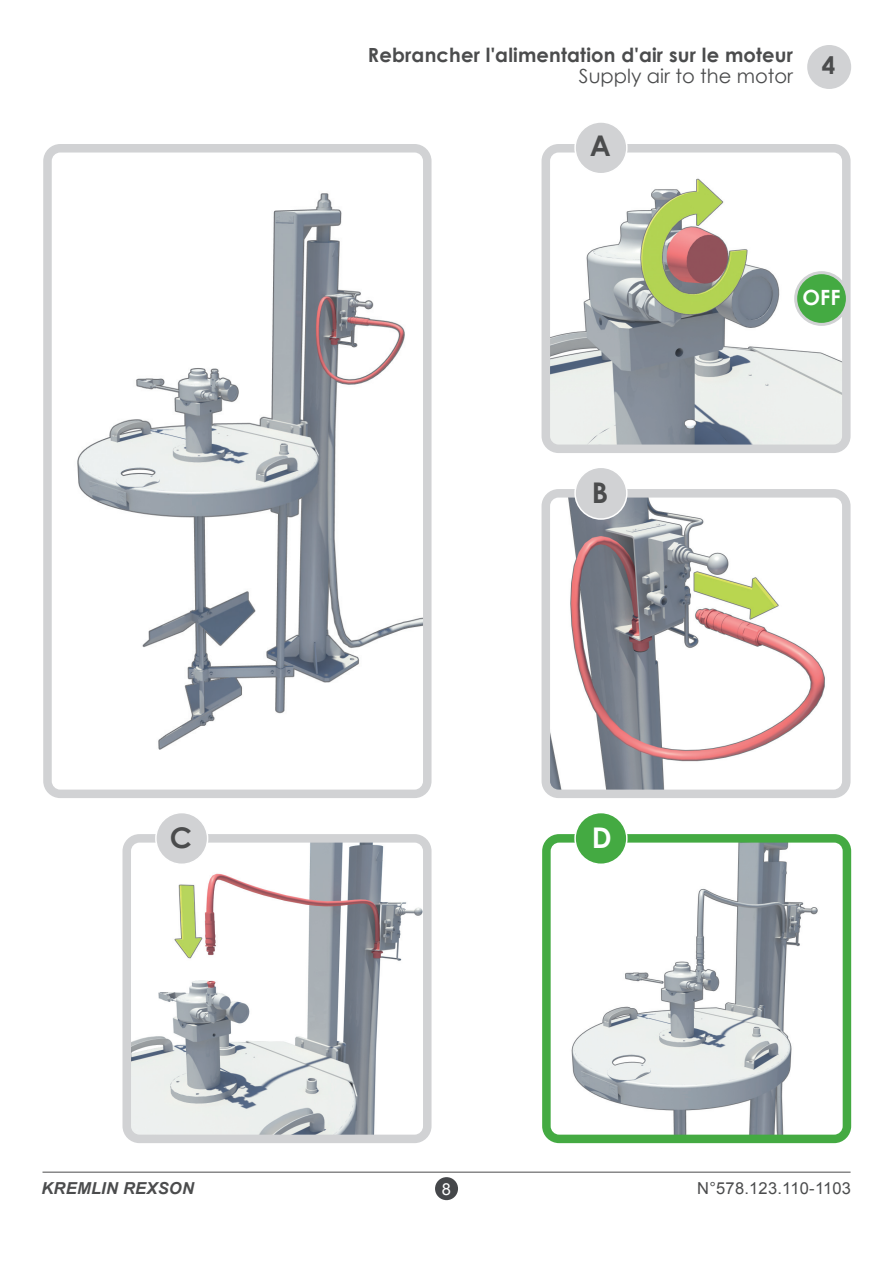
<style>
.page{position:relative;width:893px;height:1263px;background:#fff}
.page>*{position:absolute;margin:0;border:0;box-sizing:border-box;transform-origin:0 0}
.t1{font:700 28.5px "Century Gothic";color:#4b4c4d}
.t2{font:700 28.5px "Century Gothic";color:#fff}
.t3{font:700 24.15px "Century Gothic";color:#4b4c4d}
.t4{font:700 21px "Century Gothic";color:#fff}
.t5{font:700 19.5px/21px "Century Gothic";letter-spacing:.01em;color:#4b4c4d;text-align:right}
.t6{font:16.5px "Arial";letter-spacing:.015em;color:#4b4c4d}
.t7{font:italic 700 16.5px "Arial";letter-spacing:.015em;color:#4b4c4d}
.t8{font:16.5px "Arial";color:#fff}
.s1{font-weight:400}
</style>
<div class="page">
<div style="left:43px;top:144px;width:388px;height:654px;background:#d1d2d4;border-radius:17px"></div>
<div style="left:542px;top:144px;width:308px;height:309px;background:#d1d2d4;border-radius:17px"></div>
<div style="left:542px;top:489px;width:308px;height:309px;background:#d1d2d4;border-radius:17px"></div>
<div style="left:122px;top:834px;width:309px;height:309px;background:#d1d2d4;border-radius:17px"></div>
<div style="left:542px;top:834px;width:309px;height:309px;background:#44aa42;border-radius:17px"></div>
<img style="left:551px;top:843px;width:292px;height:291px">
<img style="left:131px;top:843px;width:292px;height:291px">
<img style="left:550px;top:498px;width:292px;height:291px">
<img style="left:550px;top:153px;width:292px;height:291px">
<hr style="left:43px;top:1172px;width:808px;height:1px;background:#4b4c4d">
<div style="left:435px;top:1177px;width:23px;height:23px;background:#45474a;border-radius:50%"></div>
<div style="left:156px;top:812px;width:52px;height:52px;background:#d1d2d4;border-radius:50%"></div>
<div style="left:155px;top:812px;width:53px;height:53px;border:2px solid #fff;border-radius:50%"></div>
<div style="left:575px;top:122px;width:52px;height:52px;background:#d1d2d4;border-radius:50%"></div>
<div style="left:574px;top:121px;width:54px;height:53px;border:2px solid #fff;border-radius:50%"></div>
<div style="left:575px;top:467px;width:52px;height:52px;background:#d1d2d4;border-radius:50%"></div>
<div style="left:574px;top:466px;width:54px;height:54px;border:2px solid #fff;border-radius:50%"></div>
<div style="left:575px;top:812px;width:52px;height:52px;background:#44aa42;border-radius:50%"></div>
<div style="left:574px;top:812px;width:54px;height:53px;border:2px solid #fff;border-radius:50%"></div>
<img style="left:52px;top:153px;width:371px;height:636px">
<div style="left:807px;top:45px;width:44px;height:44px;background:#d1d2d4;border-radius:50%"></div>
<div style="left:796px;top:273px;width:51px;height:51px;background:#44aa42;border-radius:50%"></div>
<div style="left:794px;top:271px;width:55px;height:55px;border:3px solid #d1d2d4;border-radius:50%"></div>
<p class="t5" style="left:368px;top:43px;width:427px">Rebrancher l'alimentation d'air sur le moteur<br><span class="s1">Supply air to the motor</span></p>
<p class="t1" style="left:590px;top:124px;width:23px">A</p>
<p class="t3" style="left:822px;top:47px;width:15px">4</p>
<p class="t4" style="left:803px;top:282px;width:39px">OFF</p>
<p class="t1" style="left:592px;top:471px;width:18px">B</p>
<p class="t1" style="left:170px;top:816px;width:24px">C</p>
<p class="t2" style="left:592px;top:816px;width:21px">D</p>
<p class="t7" style="left:42px;top:1177px;width:154px">KREMLIN REXSON</p>
<p class="t8" style="left:442px;top:1178px;width:11px">8</p>
<p class="t6" style="left:697px;top:1177px;width:155px">N°578.123.110-1103</p>
</div>
